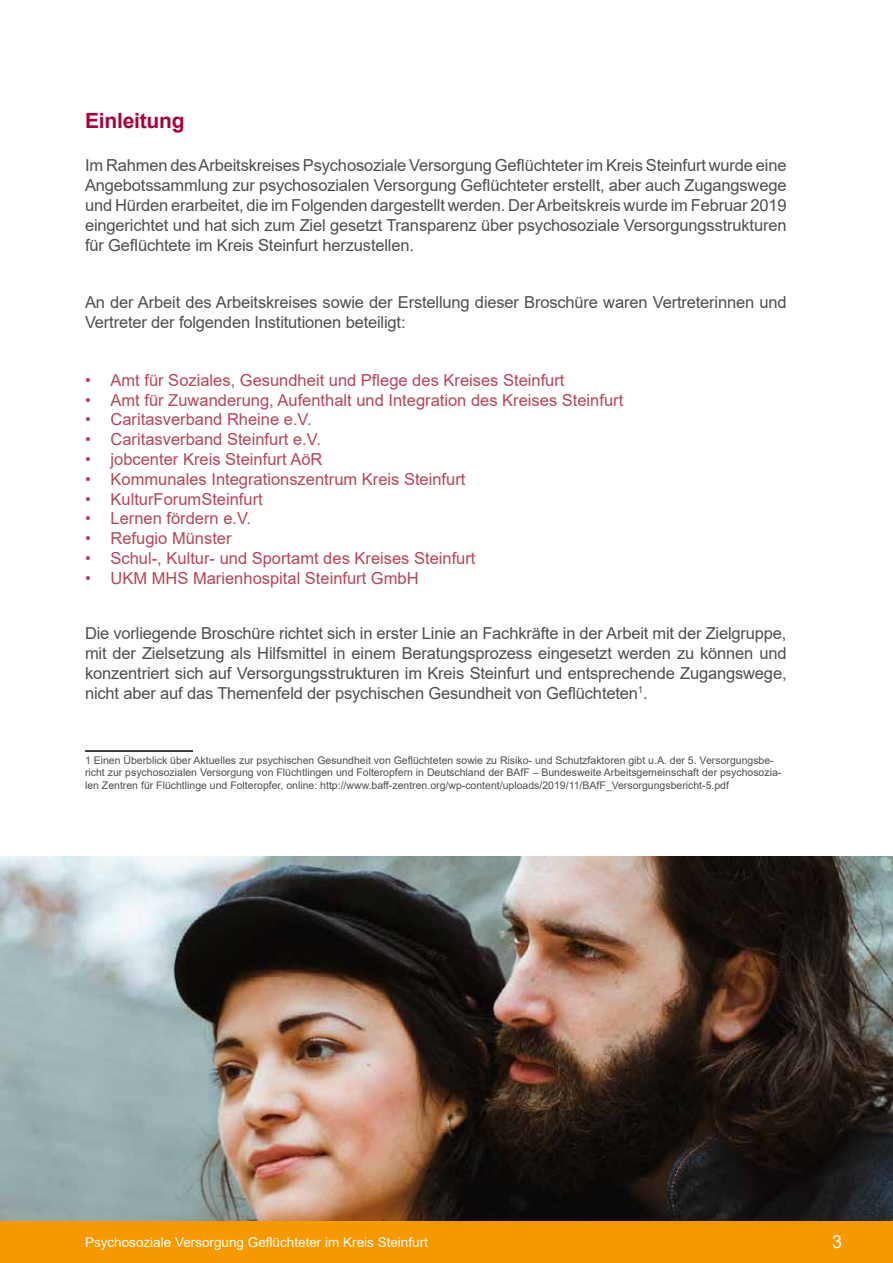
<style>
.page{position:relative;width:893px;height:1263px;background:#fff}
.page>*{position:absolute;margin:0;border:0;box-sizing:border-box;transform-origin:0 0}
.t1{font:700 21px "Arial";letter-spacing:-.01em;color:#aa0038}
.t2{font:18px "Arial";color:#fff}
.t3{font:16.5px/19.8px "Arial";letter-spacing:-.01em;color:#4e4e4d;text-align:justify}
.t4{font:16.5px "Arial";color:#b74558}
.t5{font:13.5px "Arial";color:#fff}
.t6{font:10.5px/12.6px "Arial";color:#4e4e4d}
</style>
<div class="page">
<div style="left:0;top:1220px;width:893px;height:43px;background:#f69900"></div>
<img style="left:0;top:857px;width:893px;height:363px">
<hr style="left:85px;top:750px;width:108px;height:2px;background:#000">
<p class="t1" style="left:85px;top:106px;width:101px">Einleitung</p>
<p class="t3" style="left:85px;top:156px;width:703px">Im Rahmen des Arbeitskreises Psychosoziale Versorgung Geflüchteter im Kreis Steinfurt wurde eine Angebotssammlung zur psychosozialen Versorgung Geflüchteter erstellt, aber auch Zugangswege und Hürden erarbeitet, die im Folgenden dargestellt werden. Der Arbeitskreis wurde im Februar 2019 eingerichtet und hat sich zum Ziel gesetzt Transparenz über psychosoziale Versorgungsstrukturen für Geflüchtete im Kreis Steinfurt herzustellen.</p>
<p class="t3" style="left:85px;top:292px;width:703px">An der Arbeit des Arbeitskreises sowie der Erstellung dieser Broschüre waren Vertreterinnen und<br>Vertreter der folgenden Institutionen beteiligt:</p>
<p class="t4" style="left:85px;top:369px;width:481px">• Amt für Soziales, Gesundheit und Pflege des Kreises Steinfurt</p>
<p class="t4" style="left:85px;top:388px;width:540px">• Amt für Zuwanderung, Aufenthalt und Integration des Kreises Steinfurt</p>
<p class="t4" style="left:85px;top:408px;width:228px">• Caritasverband Rheine e.V.</p>
<p class="t4" style="left:85px;top:428px;width:237px">• Caritasverband Steinfurt e.V.</p>
<p class="t4" style="left:85px;top:448px;width:239px">• jobcenter Kreis Steinfurt AöR</p>
<p class="t4" style="left:85px;top:468px;width:382px">• Kommunales Integrationszentrum Kreis Steinfurt</p>
<p class="t4" style="left:85px;top:487px;width:179px">• KulturForumSteinfurt</p>
<p class="t4" style="left:85px;top:507px;width:168px">• Lernen fördern e.V.</p>
<p class="t4" style="left:85px;top:527px;width:148px">• Refugio Münster</p>
<p class="t4" style="left:85px;top:547px;width:392px">• Schul-, Kultur- und Sportamt des Kreises Steinfurt</p>
<p class="t4" style="left:85px;top:567px;width:335px">• UKM MHS Marienhospital Steinfurt GmbH</p>
<p class="t3" style="left:85px;top:624px;width:703px">Die vorliegende Broschüre richtet sich in erster Linie an Fachkräfte in der Arbeit mit der Zielgruppe, mit der Zielsetzung als Hilfsmittel in einem Beratungsprozess eingesetzt werden zu können und konzentriert sich auf Versorgungsstrukturen im Kreis Steinfurt und entsprechende Zugangswege, nicht aber auf das Themenfeld der psychischen Gesundheit von Geflüchteten<sup>1</sup>.</p>
<p class="t6" style="left:85px;top:753px;width:698px">1 Einen Überblick über Aktuelles zur psychischen Gesundheit von Geflüchteten sowie zu Risiko- und Schutzfaktoren gibt u.A. der 5. Versorgungsbe&shy;richt zur psychosozialen Versorgung von Flüchtlingen und Folteropfern in Deutschland der BAfF – Bundesweite Arbeitsgemeinschaft der psychosozia&shy;len Zentren für Flüchtlinge und Folteropfer, online: http://www.baff-zentren.org/wp-content/uploads/2019/11/BAfF_Versorgungsbericht-5.pdf</p>
<p class="t5" style="left:85px;top:1232px;width:344px">Psychosoziale Versorgung Geflüchteter im Kreis Steinfurt</p>
<p class="t2" style="left:832px;top:1229px;width:12px">3</p>
</div>
